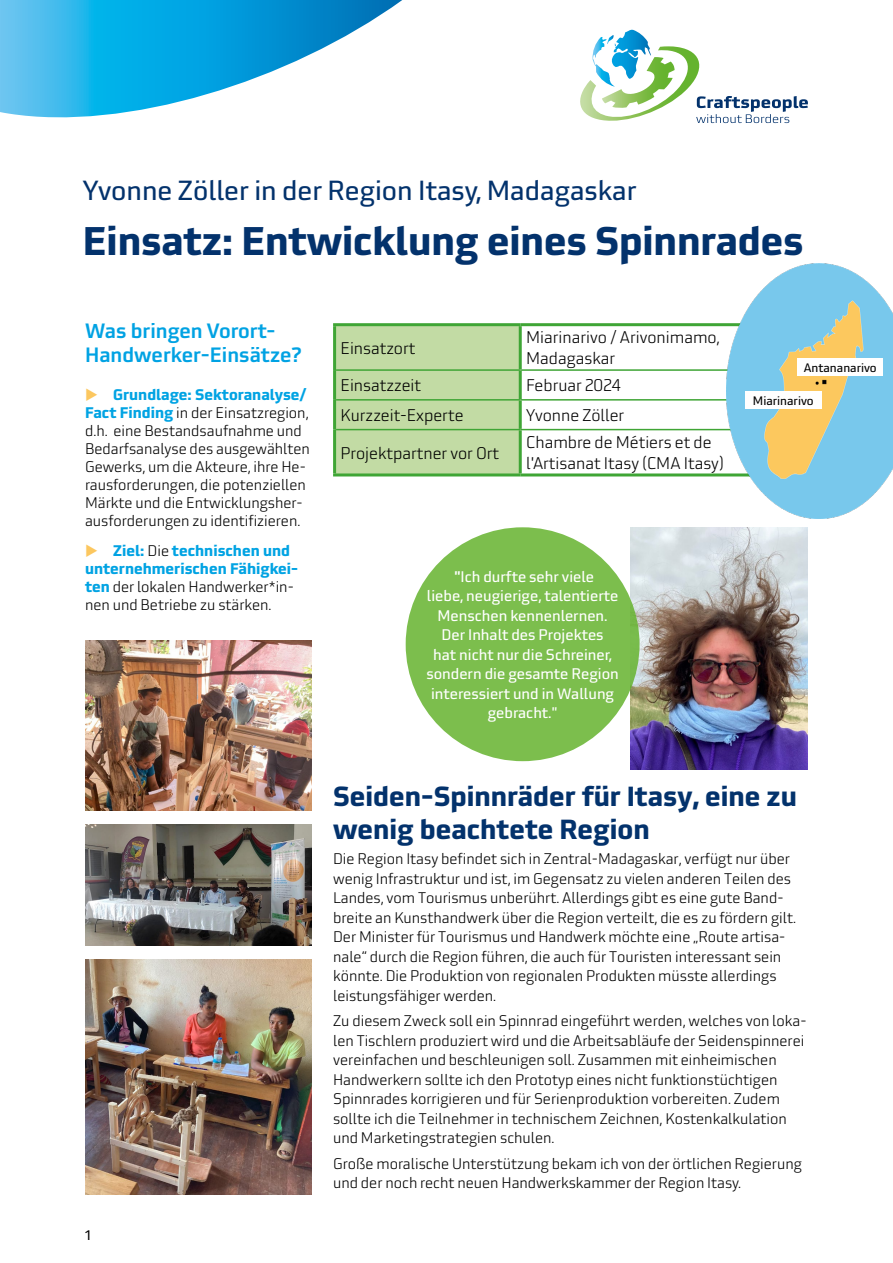
<style>
.page{position:relative;width:893px;height:1263px;background:#fff}
.page>*{position:absolute;margin:0;border:0;box-sizing:border-box;transform-origin:0 0}
.t1{font:700 39px "Utility Pro";letter-spacing:-.005em;color:#03326c}
.t2{font:700 27px/33px "Utility Pro";color:#03326c}
.t3{font:27px "Utility Pro";color:#03326c}
.t4{font:500 20.25px/24px "Utility Pro";color:#00a2e3}
.t5{font:300 16.5px/21px "Utility Pro";color:#000}
.t6{font:300 15px/19.5px "Utility Pro";color:#000}
.t7{font:15px/19.5px "Utility Pro";color:#fff;text-align:center}
.t8{font:13.5px "Utility Pro";color:#000}
.t9{font:12px "Utility Pro";color:#000}
.s1{color:#fcc75f}
.s2{font-weight:700;color:#00a3e3}
.s3{font-weight:700;color:#00a2e3}
.s4{font-weight:500}
</style>
<div class="page">
<img style="left:630px;top:527px;width:178px;height:243px">
<div style="left:336px;top:326px;width:183px;height:147px;background:#c2dba4"></div>
<hr style="left:520px;top:323px;width:288px;height:3px;background:#3fa535">
<hr style="left:520px;top:473px;width:288px;height:3px;background:#3fa535">
<hr style="left:520px;top:369px;width:285px;height:2px;background:#3fa535">
<hr style="left:520px;top:399px;width:285px;height:2px;background:#3fa535">
<hr style="left:520px;top:429px;width:285px;height:1px;background:#3fa535">
<hr style="left:333px;top:323px;width:187px;height:3px;background:#3fa535">
<hr style="left:333px;top:326px;width:3px;height:44px;background:#3fa535">
<hr style="left:519px;top:326px;width:3px;height:43px;background:#3fa535">
<hr style="left:333px;top:370px;width:3px;height:30px;background:#3fa535">
<hr style="left:519px;top:371px;width:3px;height:28px;background:#3fa535">
<hr style="left:333px;top:400px;width:3px;height:30px;background:#3fa535">
<hr style="left:519px;top:401px;width:3px;height:28px;background:#3fa535">
<hr style="left:333px;top:430px;width:3px;height:43px;background:#3fa535">
<hr style="left:519px;top:430px;width:3px;height:43px;background:#3fa535">
<hr style="left:333px;top:473px;width:187px;height:3px;background:#3fa535">
<hr style="left:336px;top:369px;width:184px;height:2px;background:#3fa535">
<hr style="left:336px;top:399px;width:184px;height:2px;background:#3fa535">
<hr style="left:336px;top:429px;width:184px;height:1px;background:#3fa535">
<svg style="left:580px;top:30px;width:228px;height:94px"></svg>
<svg style="left:0;top:0;width:402px;height:118px"></svg>
<img style="left:726px;top:264px;width:167px;height:255px">
<div style="left:798px;top:358px;width:85px;height:18px;background:#fff"></div>
<div style="left:745px;top:391px;width:76px;height:18px;background:#fff"></div>
<div style="left:406px;top:527px;width:233px;height:234px;background:#7cbe4d;border-radius:50%"></div>
<img style="left:85px;top:960px;width:227px;height:235px">
<img style="left:85px;top:825px;width:227px;height:120px">
<img style="left:85px;top:640px;width:227px;height:170px">
<h2 class="t3" style="left:83px;top:170px;width:555px">Yvonne Zöller in der Region Itasy, Madagaskar</h2>
<h1 class="t1" style="left:83px;top:208px;width:722px">Einsatz: Entwicklung eines Spinnrades</h1>
<h3 class="t4" style="left:85px;top:317px;width:218px">Was bringen Vorort-<br>Handwerker-Einsätze?</h3>
<p class="t6" style="left:85px;top:385px;width:226px;line-height:18px"><span class="s1">◆</span> <span class="s2">Grundlage: Sektoranalyse/ Fact Finding</span> in der Einsatzregion, d.h. eine Bestandsaufnahme und Bedarfsanalyse des ausgewählten Gewerks, um die Akteure, ihre He&shy;rausforderungen, die potenziellen Märkte und die Entwicklungsher&shy;ausforderungen zu identifizieren.</p>
<p class="t6" style="left:85px;top:541px;width:215px;line-height:18px"><span class="s1">◆</span> <span class="s3">Ziel:</span> Die <span class="s2">technischen und unternehmerischen Fähigkei&shy;ten</span> der lokalen Handwerker*in&shy;nen und Betriebe zu stärken.</p>
<p class="t5" style="left:341px;top:336px;width:76px">Einsatzort</p>
<p class="t5" style="left:526px;top:326px;width:195px">Miarinarivo / Arivonimamo,<br>Madagaskar</p>
<p class="t5" style="left:341px;top:374px;width:82px">Einsatzzeit</p>
<p class="t5" style="left:526px;top:374px;width:96px">Februar 2024</p>
<p class="t5" style="left:341px;top:404px;width:124px">Kurzzeit-Experte</p>
<p class="t5" style="left:526px;top:404px;width:100px">Yvonne Zöller</p>
<p class="t5" style="left:341px;top:441px;width:160px">Projektpartner vor Ort</p>
<p class="t5" style="left:526px;top:431px;width:199px">Chambre de Métiers et de l'Artisanat Itasy (CMA Itasy)</p>
<p class="t9" style="left:804px;top:358px;width:74px">Antananarivo</p>
<p class="t9" style="left:753px;top:391px;width:62px">Miarinarivo</p>
<p class="t7" style="left:426px;top:565px;width:194px"><span class="s4">"</span>Ich durfte sehr viele<br>liebe, neugierige, talentierte<br>Menschen kennenlernen.<br>Der Inhalt des Projektes<br>hat nicht nur die Schreiner, sondern die gesamte Region interessiert und in Wallung gebracht."</p>
<p class="t8" style="left:85px;top:1225px;width:7px">1</p>
<h2 class="t2" style="left:333px;top:777px;width:465px">Seiden-Spinnräder für Itasy, eine zu wenig beachtete Region</h2>
<p class="t6" style="left:333px;top:848px;width:464px">Die Region Itasy befindet sich in Zentral-Madagaskar, verfügt nur über wenig Infrastruktur und ist, im Gegensatz zu vielen anderen Teilen des Landes, vom Tourismus unberührt. Allerdings gibt es eine gute Band&shy;breite an Kunsthandwerk über die Region verteilt, die es zu fördern gilt.<br>Der Minister für Tourismus und Handwerk möchte eine „Route artisa&shy;nale“ durch die Region führen, die auch für Touristen interessant sein könnte. Die Produktion von regionalen Produkten müsste allerdings leistungsfähiger werden.</p>
<p class="t6" style="left:333px;top:1010px;width:475px">Zu diesem Zweck soll ein Spinnrad eingeführt werden, welches von loka&shy;len Tischlern produziert wird und die Arbeitsabläufe der Seidenspinnerei vereinfachen und beschleunigen soll. Zusammen mit einheimischen Handwerkern sollte ich den Prototyp eines nicht funktionstüchtigen Spinnrades korrigieren und für Serienproduktion vorbereiten. Zudem sollte ich die Teilnehmer in technischem Zeichnen, Kostenkalkulation und Marketingstrategien schulen.</p>
<p class="t6" style="left:333px;top:1153px;width:470px">Große moralische Unterstützung bekam ich von der örtlichen Regierung und der noch recht neuen Handwerkskammer der Region Itasy.</p>
</div>
